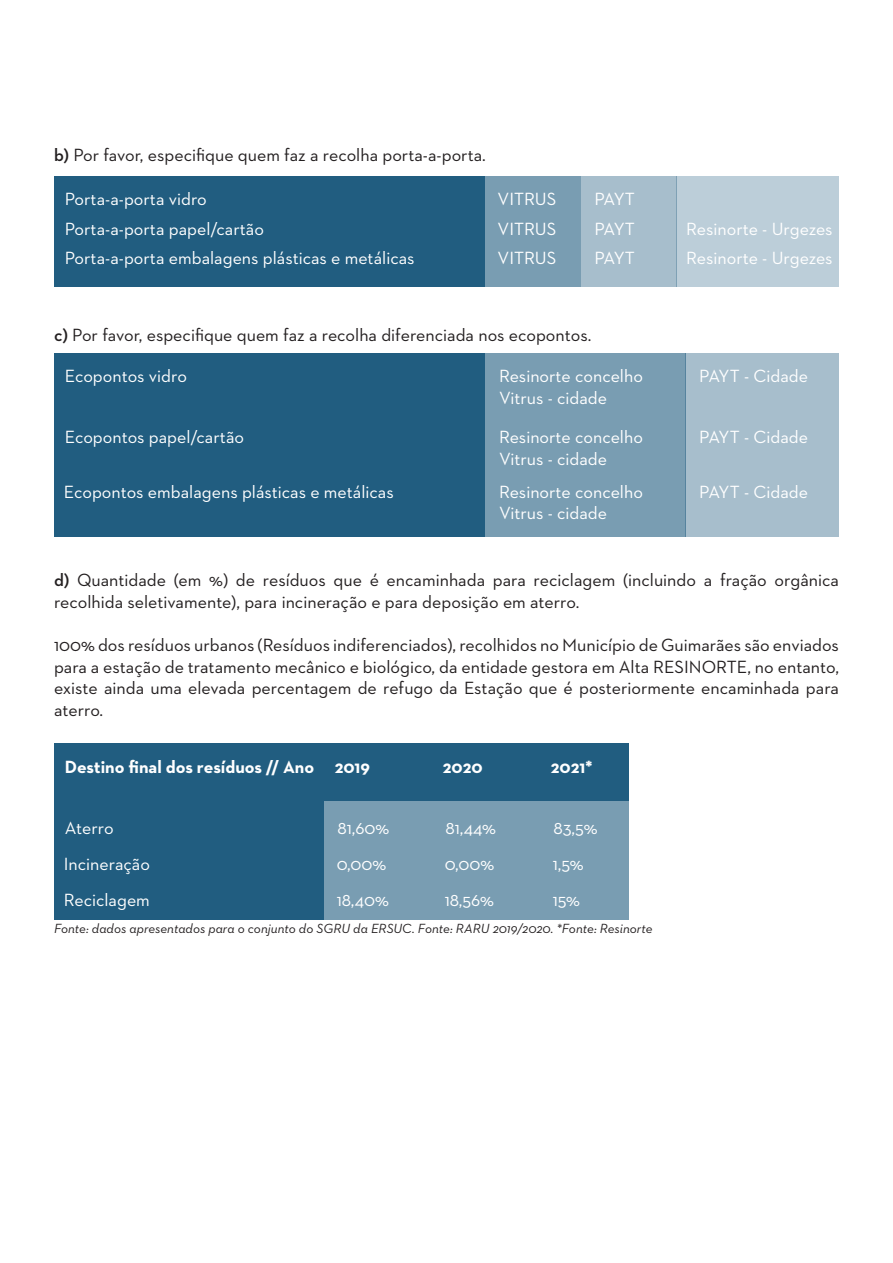
<style>
.page{position:relative;width:893px;height:1263px;background:#fff}
.page>*{position:absolute;margin:0;border:0;box-sizing:border-box;transform-origin:0 0}
.t1{font:18px/21.6px "Neutraface 2 Text";color:#231f20}
.t2{font:18px/21.6px "Neutraface 2 Text";color:#fff}
.t3{font:700 18px "Neutraface 2 Text";letter-spacing:-.005em;color:#fff}
.t4{font:18px/29.5px "Neutraface 2 Text";letter-spacing:-.07em;color:#fff}
.t5{font:italic 13.5px "Neutraface 2 Text";color:#231f20}
.s1{font-weight:600}
</style>
<div class="page">
<div style="left:54px;top:176px;width:431px;height:111px;background:#215d80"></div>
<div style="left:485px;top:176px;width:96px;height:111px;background:#799db2"></div>
<div style="left:581px;top:176px;width:95px;height:111px;background:#a7becc"></div>
<div style="left:676px;top:176px;width:163px;height:111px;background:#bcced9"></div>
<div style="left:54px;top:353px;width:431px;height:183px;background:#215d80"></div>
<div style="left:485px;top:353px;width:200px;height:183px;background:#799db2"></div>
<div style="left:685px;top:353px;width:154px;height:183px;background:#a7becc"></div>
<div style="left:54px;top:743px;width:575px;height:58px;background:#215d80"></div>
<div style="left:323px;top:801px;width:306px;height:118px;background:#799db2"></div>
<div style="left:54px;top:801px;width:269px;height:118px;background:#215d80"></div>
<p class="t1" style="left:54px;top:144px;width:433px"><span class="s1">b)</span> Por favor, especifique quem faz a recolha porta-a-porta.</p>
<p class="t2" style="left:65px;top:188px;width:144px">Porta-a-porta vidro</p>
<p class="t2" style="left:497px;top:188px;width:60px">VITRUS</p>
<p class="t2" style="left:594px;top:188px;width:42px">PAYT</p>
<p class="t2" style="left:65px;top:218px;width:201px">Porta-a-porta papel/cartão</p>
<p class="t2" style="left:497px;top:218px;width:60px">VITRUS</p>
<p class="t2" style="left:65px;top:247px;width:351px">Porta-a-porta embalagens plásticas e metálicas</p>
<p class="t2" style="left:497px;top:247px;width:60px">VITRUS</p>
<p class="t4" style="left:594px;top:214px;width:42px">PAYT<br>PAYT</p>
<p class="t2" style="left:686px;top:214px;width:148px;line-height:29.5px">Resinorte - Urgezes<br>Resinorte - Urgezes</p>
<p class="t1" style="left:54px;top:324px;width:539px"><span class="s1">c)</span> Por favor, especifique quem faz a recolha diferenciada nos ecopontos.</p>
<p class="t2" style="left:499px;top:365px;width:145px">Resinorte concelho<br>Vitrus - cidade</p>
<p class="t2" style="left:699px;top:365px;width:110px">PAYT - Cidade</p>
<p class="t2" style="left:499px;top:426px;width:145px">Resinorte concelho<br>Vitrus - cidade</p>
<p class="t2" style="left:499px;top:480px;width:145px">Resinorte concelho<br>Vitrus - cidade</p>
<p class="t2" style="left:65px;top:365px;width:124px">Ecopontos vidro</p>
<p class="t2" style="left:65px;top:426px;width:181px">Ecopontos papel/cartão</p>
<p class="t2" style="left:64px;top:480px;width:331px">Ecopontos embalagens plásticas e metálicas</p>
<p class="t2" style="left:699px;top:426px;width:110px">PAYT - Cidade</p>
<p class="t2" style="left:699px;top:480px;width:110px">PAYT - Cidade</p>
<p class="t1" style="left:54px;top:569px;width:786px"><span class="s1">d)</span> Quantidade (em %) de resíduos que é encaminhada para reciclagem (incluindo a fração orgânica recolhida seletivamente), para incineração e para deposição em aterro.</p>
<p class="t1" style="left:54px;top:634px;width:786px;text-align:justify">100% dos resíduos urbanos (Resíduos indiferenciados), recolhidos no Município de Guimarães são enviados para a estação de tratamento mecânico e biológico, da entidade gestora em Alta RESINORTE, no entanto, existe ainda uma elevada percentagem de refugo da Estação que é posteriormente encaminhada para aterro.</p>
<p class="t3" style="left:65px;top:755px;width:307px">Destino final dos resíduos // Ano 2019</p>
<p class="t3" style="left:443px;top:755px;width:41px">2020</p>
<p class="t3" style="left:551px;top:755px;width:44px">2021*</p>
<p class="t2" style="left:65px;top:816px;width:50px">Aterro</p>
<p class="t2" style="left:338px;top:816px;width:53px">81,60%</p>
<p class="t2" style="left:446px;top:816px;width:52px">81,44%</p>
<p class="t2" style="left:554px;top:816px;width:45px">83,5%</p>
<p class="t2" style="left:64px;top:853px;width:88px">Incineração</p>
<p class="t2" style="left:337px;top:853px;width:51px">0,00%</p>
<p class="t2" style="left:445px;top:853px;width:51px">0,00%</p>
<p class="t2" style="left:553px;top:853px;width:32px">1,5%</p>
<p class="t2" style="left:64px;top:889px;width:88px">Reciclagem</p>
<p class="t2" style="left:337px;top:889px;width:54px">18,40%</p>
<p class="t2" style="left:445px;top:889px;width:51px">18,56%</p>
<p class="t2" style="left:553px;top:889px;width:29px">15%</p>
<p class="t5" style="left:54px;top:920px;width:600px">Fonte: dados apresentados para o conjunto do SGRU da ERSUC. Fonte: RARU 2019/2020. *Fonte: Resinorte</p>
</div>
